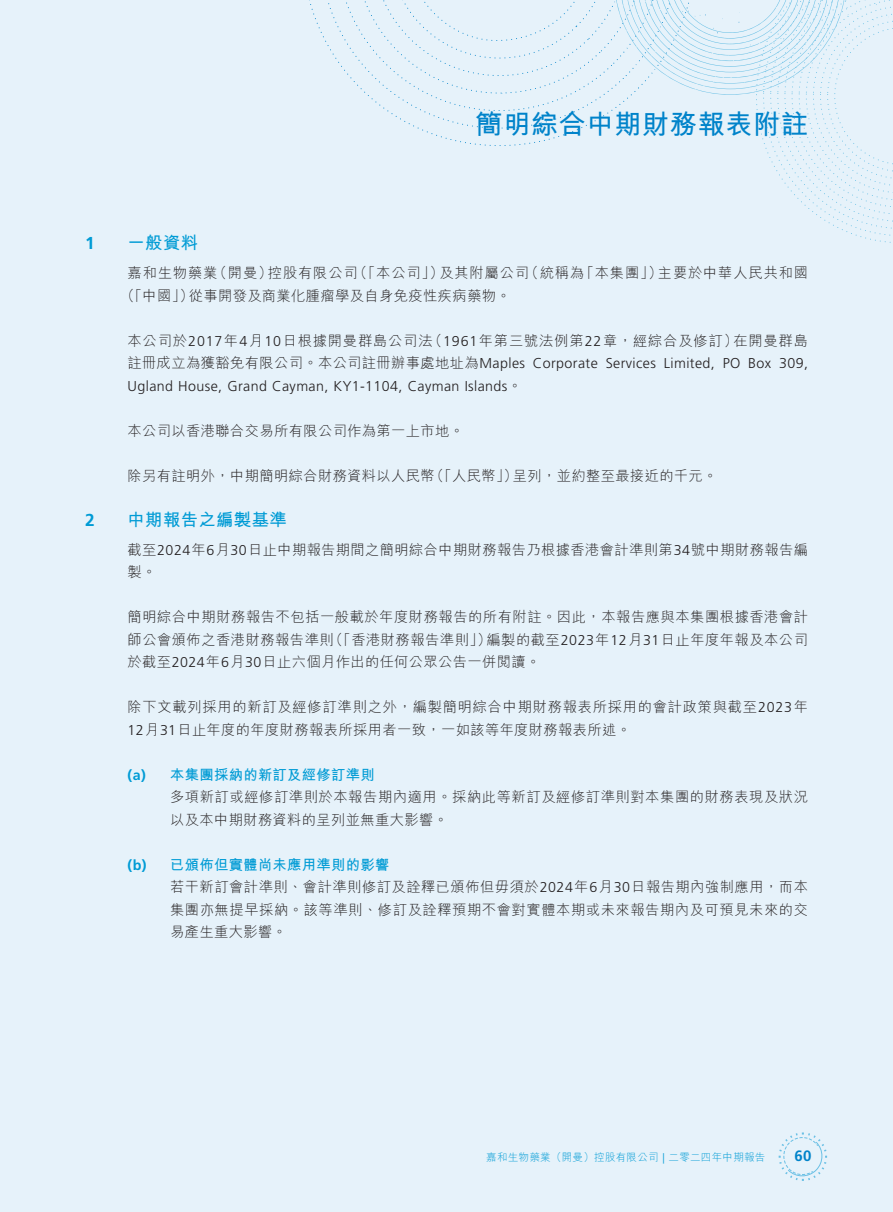
<style>
.page{position:relative;width:893px;height:1212px;background:#e6f2fa}
.page>*{position:absolute;margin:0;border:0;box-sizing:border-box;transform-origin:0 0}
.t1{font:700 27px "M Hei HK";letter-spacing:.03em;color:#0083ca}
.t2{font:700 17.25px "M Hei HK";letter-spacing:.03em;color:#009bd5}
.t3{font:700 17.25px "Frutiger LT Std";color:#009bd5}
.t4{font:700 15px "Frutiger LT Std";color:#0083ca}
.t5{font:300 14.25px/22.5px "M Hei HK";letter-spacing:.035em;color:#231f20}
.t6{font:300 14.25px/22.5px "M Hei HK";letter-spacing:.055em;color:#231f20}
.t7{font:300 14.25px "Frutiger LT Std";letter-spacing:.03em;color:#231f20}
.t8{font:300 14.25px "M Hei HK";letter-spacing:.06em;color:#231f20}
.t9{font:700 14.25px "M Hei HK";letter-spacing:.03em;color:#009bd5}
.t10{font:700 14.25px "Frutiger LT Std";color:#009bd5}
.t11{font:300 10.5px "M Hei HK";letter-spacing:.03em;color:#009bd5}
.s1{font-family:"Frutiger LT Std"}
.s2{font-family:"M Hei HK"}
</style>
<div class="page">
<svg style="left:778px;top:1132px;width:50px;height:49px"></svg>
<svg style="left:337px;top:0;width:556px;height:243px"></svg>
<h1 class="t1" style="left:476px;top:104px;width:334px">簡明綜合中期財務報表附註</h1>
<p class="t3" style="left:85px;top:233px;width:11px">1</p>
<p class="t3" style="left:85px;top:510px;width:11px">2</p>
<p class="t2" style="left:128px;top:230px;width:72px">一般資料</p>
<p class="t5" style="left:213px;top:261px;width:61px">（開曼）</p>
<p class="t5" style="left:353px;top:261px;width:92px">（「本公司」）</p>
<p class="t5" style="left:525px;top:261px;width:61px">（統稱為</p>
<p class="t5" style="left:580px;top:261px;width:84px">「本集團」）</p>
<p class="t5" style="left:439px;top:261px;width:91px">及其附屬公司</p>
<p class="t8" style="left:658px;top:266px;width:152px">主要於中華人民共和國</p>
<p class="t5" style="left:268px;top:261px;width:91px">控股有限公司</p>
<p class="t5" style="left:189px;top:261px;width:323px;text-indent:-61px">嘉和生物藥業<br>從事開發及商業化腫瘤學及自身免疫性疾病藥物。</p>
<p class="t5" style="left:120px;top:284px;width:75px">（「中國」）</p>
<p class="t8" style="left:428px;top:333px;width:311px">（<span class="s1">1961</span>年第三號法例第<span class="s1">22</span>章，經綜合及修訂）</p>
<p class="t8" style="left:128px;top:333px;width:307px">本公司於<span class="s1">2017</span>年<span class="s1">4</span>月<span class="s1">10</span>日根據開曼群島公司法</p>
<p class="t5" style="left:733px;top:329px;width:76px">在開曼群島</p>
<p class="t5" style="left:128px;top:351px;width:399px">註冊成立為獲豁免有限公司。本公司註冊辦事處地址為<span class="s1">Maples</span></p>
<p class="t7" style="left:128px;top:378px;width:396px">Ugland House, Grand Cayman, KY1-1104, Cayman Islands<span class="s2">。</span></p>
<p class="t5" style="left:128px;top:419px;width:338px">本公司以香港聯合交易所有限公司作為第一上市地。</p>
<p class="t5" style="left:513px;top:464px;width:206px">呈列，並約整至最接近的千元。</p>
<p class="t7" style="left:664px;top:355px;width:53px">Limited,</p>
<p class="t7" style="left:606px;top:355px;width:52px">Services</p>
<p class="t7" style="left:533px;top:355px;width:66px">Corporate</p>
<p class="t5" style="left:430px;top:464px;width:89px">（「人民幣」）</p>
<p class="t5" style="left:128px;top:464px;width:309px">除另有註明外，中期簡明綜合財務資料以人民幣</p>
<p class="t2" style="left:128px;top:507px;width:161px">中期報告之編製基準</p>
<p class="t7" style="left:723px;top:355px;width:19px">PO</p>
<p class="t7" style="left:748px;top:355px;width:24px">Box</p>
<p class="t7" style="left:779px;top:355px;width:30px">309,</p>
<p class="t5" style="left:128px;top:538px;width:682px">截至<span class="s1">2024</span>年<span class="s1">6</span>月<span class="s1">30</span>日止中期報告期間之簡明綜合中期財務報告乃根據香港會計準則第<span class="s1">34</span>號中期財務報告編製。</p>
<p class="t5" style="left:128px;top:605px;width:682px;text-align:right">簡明綜合中期財務報告不包括一般載於年度財務報告的所有附註。因此，本報告應與本集團根據香港會計編製的截至<span class="s1">2023</span>年<span class="s1">12</span>月<span class="s1">31</span>日止年度年報及本公司</p>
<p class="t5" style="left:128px;top:628px;width:414px">師公會頒佈之香港財務報告準則<br>於截至<span class="s1">2024</span>年<span class="s1">6</span>月<span class="s1">30</span>日止六個月作出的任何公眾公告一併閱讀。</p>
<p class="t6" style="left:128px;top:695px;width:682px">除下文載列採用的新訂及經修訂準則之外，編製簡明綜合中期財務報表所採用的會計政策與截至<span class="s1">2023</span>年<br><span class="s1">12</span>月<span class="s1">31</span>日止年度的年度財務報表所採用者一致，一如該等年度財務報表所述。</p>
<p class="t9" style="left:170px;top:764px;width:206px">本集團採納的新訂及經修訂準則</p>
<p class="t5" style="left:329px;top:628px;width:164px">（「香港財務報告準則」）</p>
<p class="t10" style="left:128px;top:766px;width:20px">a( )</p>
<p class="t10" style="left:128px;top:856px;width:20px">b( )</p>
<p class="t5" style="left:170px;top:785px;width:639px">多項新訂或經修訂準則於本報告期內適用。採納此等新訂及經修訂準則對本集團的財務表現及狀況以及本中期財務資料的呈列並無重大影響。</p>
<p class="t9" style="left:170px;top:854px;width:221px">已頒佈但實體尚未應用準則的影響</p>
<p class="t5" style="left:170px;top:875px;width:639px;text-align:justify">若干新訂會計準則、會計準則修訂及詮釋已頒佈但毋須於<span class="s1">2024</span>年<span class="s1">6</span>月<span class="s1">30</span>日報告期內強制應用，而本集團亦無提早採納。該等準則、修訂及詮釋預期不會對實體本期或未來報告期內及可預見未來的交易產生重大影響。</p>
<p class="t11" style="left:486px;top:1151px;width:281px">嘉和生物藥業（開曼）控股有限公司 <span class="s1">|</span> 二零二四年中期報告</p>
<p class="t4" style="left:794px;top:1146px;width:19px">60</p>
</div>
